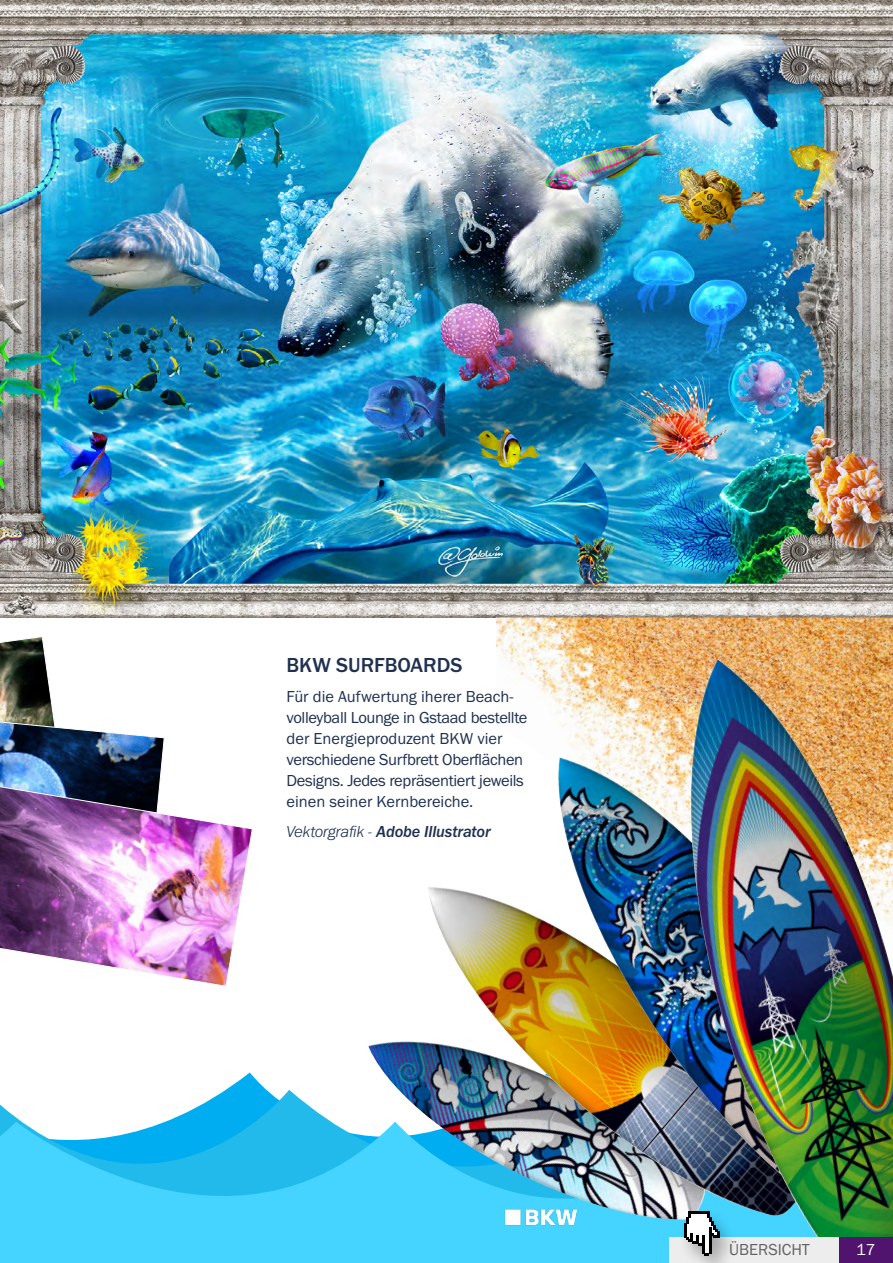
<style>
.page{position:relative;width:893px;height:1263px;background:#fff}
.page>*{position:absolute;margin:0;border:0;box-sizing:border-box;transform-origin:0 0}
.t1{font:500 21px "Franklin Gothic URW";color:#1f3051}
.t2{font:16.5px/21px "Franklin Gothic URW Boo";letter-spacing:-.02em;color:#1f3051}
.t3{font:16.5px "Franklin Gothic URW Med Ita";letter-spacing:-.01em;color:#1f3051}
.t4{font:16.5px "Franklin Gothic URW Boo";color:#646363}
.t5{font:16.5px "Franklin Gothic URW Boo";color:#fff}
.s1{font-family:"Franklin Gothic URW";font-weight:300;font-style:italic}
</style>
<div class="page">
<svg style="left:0;top:1090px;width:332px;height:32px"></svg>
<svg style="left:0;top:1122px;width:661px;height:141px;background:#3fcdfa"></svg>
<img style="left:0;top:0;width:893px;height:617px">
<img style="left:496px;top:617px;width:397px;height:140px">
<img style="left:368px;top:1041px;width:128px;height:179px">
<img style="left:428px;top:887px;width:112px;height:332px">
<img style="left:540px;top:757px;width:121px;height:464px">
<img style="left:661px;top:659px;width:232px;height:604px">
<img style="left:496px;top:1199px;width:90px;height:36px">
<img style="left:0;top:637px;width:165px;height:144px">
<img style="left:0;top:781px;width:253px;height:205px">
<div style="left:839px;top:1237px;width:54px;height:26px;background:#50146e"></div>
<div style="left:669px;top:1237px;width:170px;height:26px;background:#ededed"></div>
<div style="left:677px;top:1207px;width:63px;height:56px;background:#000;opacity:.3"></div>
<svg style="left:685px;top:1211px;width:34px;height:45px"></svg>
<p class="t1" style="left:287px;top:652px;width:177px">BKW SURFBOARDS</p>
<p class="t2" style="left:287px;top:686px;width:242px">Für die Aufwertung iherer Beach&shy;volleyball Lounge in Gstaad bestellte der Energieproduzent BKW vier verschiedene Surfbrett Oberflächen Designs. Jedes repräsentiert jeweils einen seiner Kernbereiche.</p>
<p class="t3" style="left:287px;top:822px;width:206px"><span class="s1">Vektorgrafik -</span> Adobe Illustrator</p>
<p class="t4" style="left:729px;top:1239px;width:82px">ÜBERSICHT</p>
<p class="t5" style="left:856px;top:1239px;width:21px">17</p>
</div>
